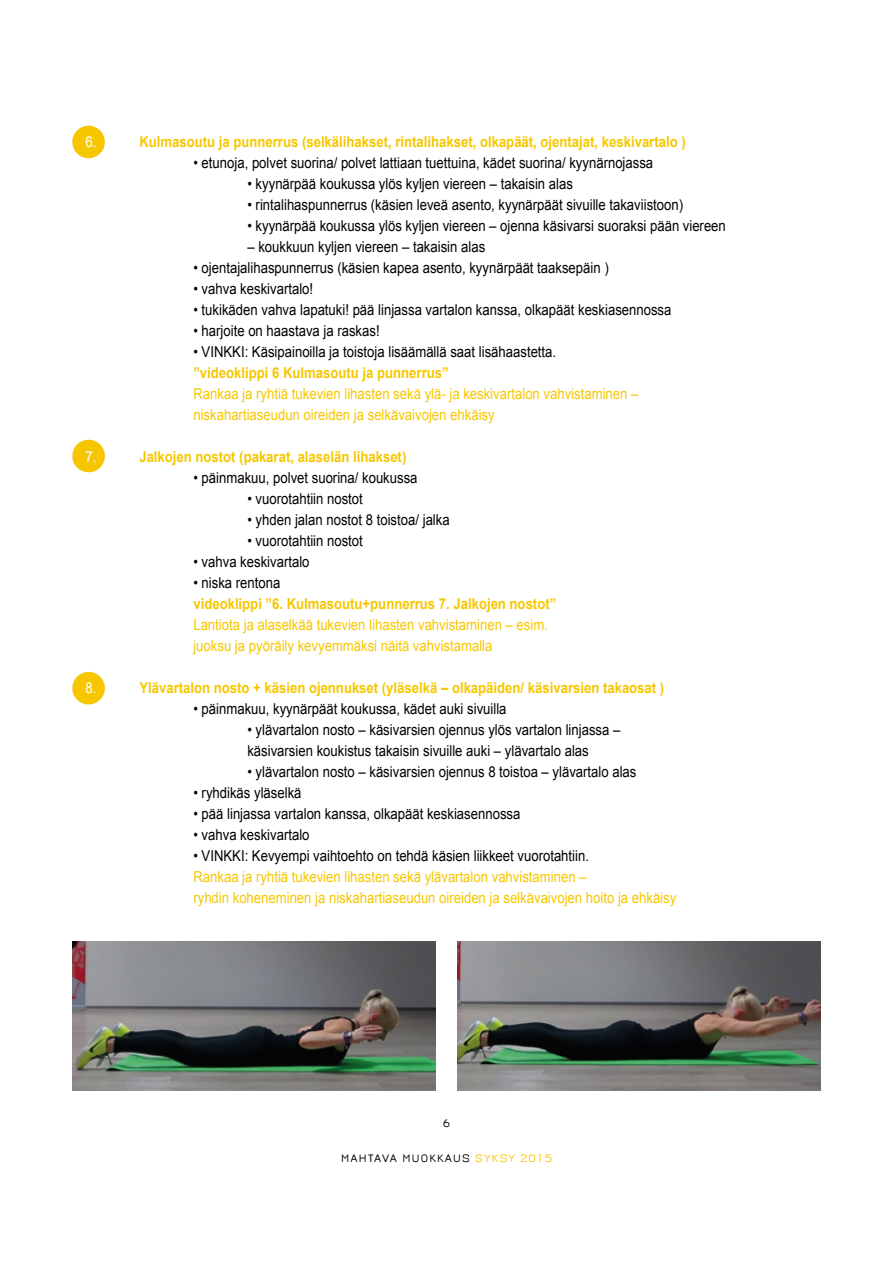
<style>
.page{position:relative;width:893px;height:1263px;background:#fff}
.page>*{position:absolute;margin:0;border:0;box-sizing:border-box;transform-origin:0 0}
.t1{font:15px/21px "Arial";color:#000;scale:.88 1}
.t2{font:15px/21px "Arial";color:#f6c700;scale:.88 1}
.t3{font:700 15px "Arial";color:#f6c700;scale:.88 1}
.t4{font:15px "Arial";color:#fff;scale:.88 1}
.t5{font:600 12px "Jura";letter-spacing:.1em;color:#000}
.s1{color:#f6c700}
</style>
<div class="page">
<div style="left:72px;top:126px;width:33px;height:32px;background:#f6c700;border-radius:50%"></div>
<div style="left:72px;top:440px;width:33px;height:32px;background:#f6c700;border-radius:50%"></div>
<div style="left:72px;top:672px;width:33px;height:32px;background:#f6c700;border-radius:50%"></div>
<img style="left:72px;top:942px;width:364px;height:149px">
<img style="left:457px;top:942px;width:364px;height:149px">
<p class="t4" style="left:85px;top:132px;width:14px">6.</p>
<p class="t3" style="left:139px;top:132px;width:622px">Kulmasoutu ja punnerrus (selkälihakset, rintalihakset, olkapäät, ojentajat, keskivartalo )</p>
<p class="t1" style="left:193px;top:152px;width:524px">• etunoja, polvet suorina/ polvet lattiaan tuettuina, kädet suorina/ kyynärnojassa</p>
<p class="t1" style="left:247px;top:173px;width:371px">• kyynärpää koukussa ylös kyljen viereen – takaisin alas</p>
<p class="t1" style="left:247px;top:194px;width:497px">• rintalihaspunnerrus (käsien leveä asento, kyynärpäät sivuille takaviistoon)</p>
<p class="t1" style="left:247px;top:215px;width:545px">• kyynärpää koukussa ylös kyljen viereen – ojenna käsivarsi suoraksi pään viereen</p>
<p class="t1" style="left:247px;top:236px;width:272px">– koukkuun kyljen viereen – takaisin alas</p>
<p class="t1" style="left:193px;top:257px;width:473px">• ojentajalihaspunnerrus (käsien kapea asento, kyynärpäät taaksepäin )</p>
<p class="t1" style="left:193px;top:278px;width:138px">• vahva keskivartalo!</p>
<p class="t1" style="left:193px;top:299px;width:545px">• tukikäden vahva lapatuki! pää linjassa vartalon kanssa, olkapäät keskiasennossa</p>
<p class="t1" style="left:193px;top:320px;width:213px">• harjoite on haastava ja raskas!</p>
<p class="t1" style="left:193px;top:341px;width:414px">• VINKKI: Käsipainoilla ja toistoja lisäämällä saat lisähaastetta.</p>
<p class="t3" style="left:193px;top:363px;width:292px">”videoklippi 6 Kulmasoutu ja punnerrus”</p>
<p class="t2" style="left:193px;top:383px;width:507px">Rankaa ja ryhtiä tukevien lihasten sekä ylä- ja keskivartalon vahvistaminen – niskahartiaseudun oireiden ja selkävaivojen ehkäisy</p>
<p class="t4" style="left:85px;top:447px;width:14px">7.</p>
<p class="t3" style="left:139px;top:447px;width:305px">Jalkojen nostot (pakarat, alaselän lihakset)</p>
<p class="t1" style="left:193px;top:467px;width:256px">• päinmakuu, polvet suorina/ koukussa</p>
<p class="t1" style="left:247px;top:488px;width:133px">• vuorotahtiin nostot</p>
<p class="t1" style="left:247px;top:509px;width:231px">• yhden jalan nostot 8 toistoa/ jalka</p>
<p class="t1" style="left:247px;top:530px;width:133px">• vuorotahtiin nostot</p>
<p class="t1" style="left:193px;top:551px;width:134px">• vahva keskivartalo</p>
<p class="t1" style="left:193px;top:572px;width:100px">• niska rentona</p>
<p class="t3" style="left:193px;top:594px;width:414px">videoklippi ”6. Kulmasoutu+punnerrus 7. Jalkojen nostot”</p>
<p class="t2" style="left:193px;top:614px;width:404px">Lantiota ja alaselkää tukevien lihasten vahvistaminen – esim. juoksu ja pyöräily kevyemmäksi näitä vahvistamalla</p>
<p class="t4" style="left:85px;top:678px;width:14px">8.</p>
<p class="t3" style="left:139px;top:678px;width:598px">Ylävartalon nosto + käsien ojennukset (yläselkä – olkapäiden/ käsivarsien takaosat )</p>
<p class="t1" style="left:193px;top:698px;width:357px">• päinmakuu, kyynärpäät koukussa, kädet auki sivuilla</p>
<p class="t1" style="left:247px;top:719px;width:425px">• ylävartalon nosto – käsivarsien ojennus ylös vartalon linjassa – käsivarsien koukistus takaisin sivuille auki – ylävartalo alas</p>
<p class="t1" style="left:247px;top:761px;width:444px">• ylävartalon nosto – käsivarsien ojennus 8 toistoa – ylävartalo alas</p>
<p class="t1" style="left:193px;top:782px;width:124px">• ryhdikäs yläselkä</p>
<p class="t1" style="left:193px;top:803px;width:373px">• pää linjassa vartalon kanssa, olkapäät keskiasennossa</p>
<p class="t1" style="left:193px;top:824px;width:134px">• vahva keskivartalo</p>
<p class="t1" style="left:193px;top:845px;width:451px">• VINKKI: Kevyempi vaihtoehto on tehdä käsien liikkeet vuorotahtiin.</p>
<p class="t2" style="left:193px;top:866px;width:550px">Rankaa ja ryhtiä tukevien lihasten sekä ylävartalon vahvistaminen –<br>ryhdin koheneminen ja niskahartiaseudun oireiden ja selkävaivojen hoito ja ehkäisy</p>
<p class="t5" style="left:443px;top:1117px;width:8px">6</p>
<p class="t5" style="left:341px;top:1152px;width:212px">MAHTAVA MUOKKAUS <span class="s1">SYKSY 2015</span></p>
</div>
